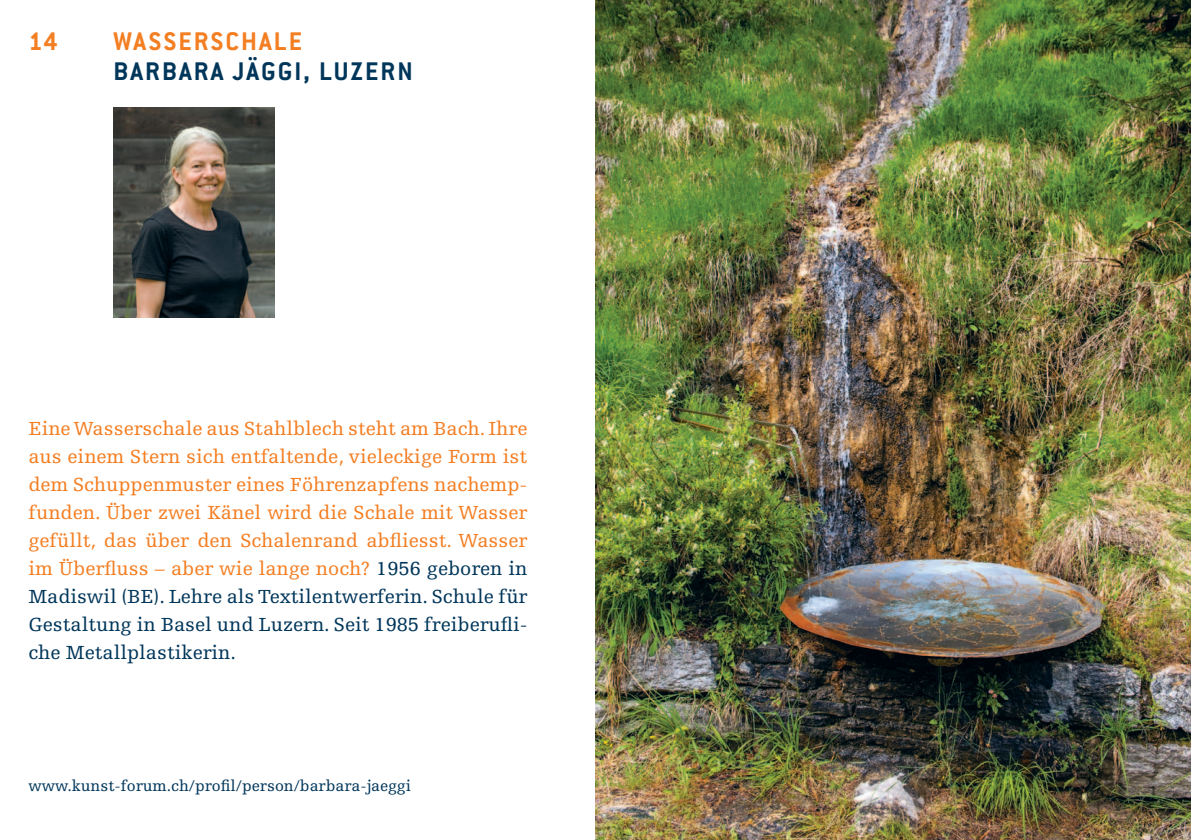
<style>
.page{position:relative;width:1191px;height:840px;background:#fff}
.page>*{position:absolute;margin:0;border:0;box-sizing:border-box;transform-origin:0 0}
.t1{font:700 28px "Conduit ITC";letter-spacing:.075em;color:#00365a}
.t2{font:700 28px "Conduit ITC";letter-spacing:.075em;color:#f47e22}
.t3{font:20px/28px "Egyptienne F";color:#f47e22;text-align:justify}
.t4{font:16px "Egyptienne F";color:#00365a}
.s1{color:#00365a}
</style>
<div class="page">
<img style="left:113px;top:108px;width:161px;height:210px">
<img style="left:595px;top:0;width:596px;height:839px">
<h1 class="t2" style="left:28px;top:25px;width:31px">14</h1>
<h1 class="t2" style="left:113px;top:25px;width:190px">WASSERSCHALE</h1>
<h1 class="t1" style="left:28px;top:55px;width:34px">BAR</h1>
<h1 class="t1" style="left:162px;top:55px;width:33px">BARA</h1>
<h1 class="t1" style="left:232px;top:55px;width:164px">JÄGGI , LUZERN</h1>
<p class="t3" style="left:28px;top:414px;width:500px">Eine Wasserschale aus Stahlblech steht am Bach. Ihre aus einem Stern sich entfaltende, vieleckige Form ist dem Schuppenmuster eines Föhrenzapfens nachemp&shy;funden. Über zwei Känel wird die Schale mit Wasser gefüllt, das über den Schalenrand abfliesst. Wasser im Überfluss – aber wie lange noch? <span class="s1">1956 geboren in Madiswil (BE). Lehre als Textilentwerferin. Schule für Gestaltung in Basel und Luzern. Seit 1985 freiberufli&shy;che Metallplastikerin.</span></p>
<p class="t4" style="left:28px;top:777px;width:384px">www.kunst-forum.ch/profil/person/barbara-jaeggi</p>
</div>
